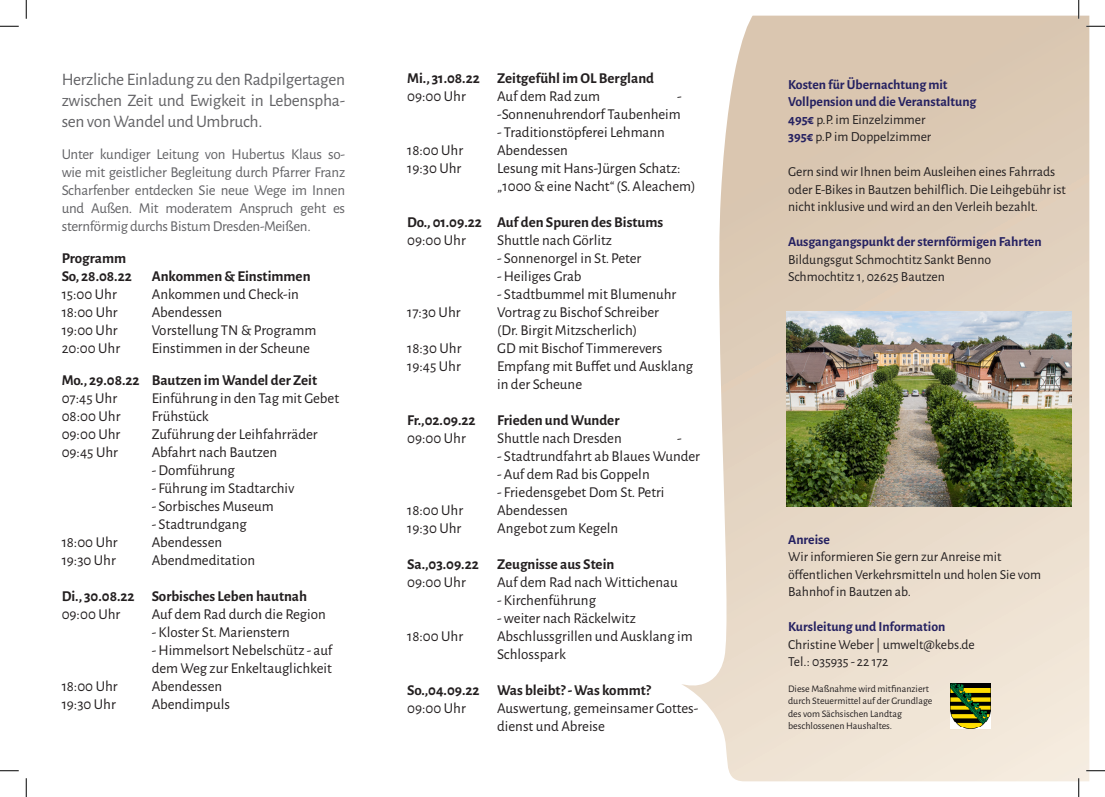
<style>
.page{position:relative;width:1105px;height:797px;background:#fff}
.page>*{position:absolute;margin:0;border:0;box-sizing:border-box;transform-origin:0 0}
.t1{font:17.5px/21px "Alegreya Sans";letter-spacing:-.015em;color:#636366;text-align:justify}
.t2{font:15px/18px "Alegreya Sans";color:#231f20}
.t3{font:700 15px/18px "Alegreya Sans";color:#231f20}
.t4{font:15px/18px "Alegreya Sans";letter-spacing:-.015em;color:#636366;text-align:justify}
._00_Fließtet{font:13.75px/17.5px "Alegreya Sans";color:#231f20}
.Überschrift{font:700 13.75px/17.5px "Alegreya Sans";color:#252161}
._00_Fließtet-2{font:700 13.75px "Alegreya Sans";color:#252161}
.Überschrift-2{font:13.75px "Alegreya Sans";color:#231f20}
.Beschriftung_Formula{font:10px/12.5px "Alegreya Sans";color:#231f20}
.s1{font-weight:700;color:#252161}
</style>
<div class="page">
<svg style="left:682px;top:16px;width:407px;height:765px;background:#e7d9c9"></svg>
<img style="left:950px;top:684px;width:40px;height:44px">
<img style="left:786px;top:311px;width:286px;height:195px">
<svg style="left:0;top:25px;width:19px;height:2px"></svg>
<svg style="left:1086px;top:25px;width:19px;height:2px"></svg>
<svg style="left:0;top:770px;width:19px;height:1px"></svg>
<svg style="left:1086px;top:770px;width:19px;height:1px"></svg>
<svg style="left:25px;top:0;width:2px;height:19px"></svg>
<svg style="left:25px;top:778px;width:2px;height:19px"></svg>
<svg style="left:1078px;top:0;width:1px;height:19px"></svg>
<svg style="left:1078px;top:778px;width:1px;height:19px"></svg>
<p class="t1" style="left:62px;top:68px;width:285px">Herzliche Einladung zu den Radpilgertagen zwischen Zeit und Ewigkeit in Lebenspha&shy;sen von Wandel und Umbruch.</p>
<p class="t4" style="left:62px;top:144px;width:285px">Unter kundiger Leitung von Hubertus Klaus so&shy;wie mit geistlicher Begleitung durch Pfarrer Franz Scharfenber entdecken Sie neue Wege im Innen und Außen. Mit moderatem Anspruch geht es sternförmig durchs Bistum Dresden-Meißen.</p>
<p class="t3" style="left:62px;top:248px;width:72px">Programm<br>So, 28.08.22</p>
<p class="t3" style="left:152px;top:266px;width:160px">Ankommen &amp; Einstimmen</p>
<p class="t2" style="left:62px;top:284px;width:57px">15:00 Uhr</p>
<p class="t2" style="left:152px;top:284px;width:149px">Ankommen und Check-in</p>
<p class="t2" style="left:62px;top:302px;width:58px">18:00 Uhr</p>
<p class="t2" style="left:152px;top:302px;width:72px">Abendessen</p>
<p class="t2" style="left:62px;top:320px;width:57px">19:00 Uhr</p>
<p class="t2" style="left:152px;top:320px;width:166px">Vorstellung TN &amp; Programm</p>
<p class="t2" style="left:62px;top:338px;width:60px">20:00 Uhr</p>
<p class="t2" style="left:152px;top:338px;width:160px">Einstimmen in der Scheune</p>
<p class="t3" style="left:62px;top:370px;width:257px">Mo., 29.08.22 Bautzen im Wandel der Zeit</p>
<p class="t2" style="left:62px;top:389px;width:57px">07:45 Uhr</p>
<p class="t2" style="left:152px;top:389px;width:189px">Einführung in den Tag mit Gebet</p>
<p class="t2" style="left:62px;top:407px;width:60px">08:00 Uhr</p>
<p class="t2" style="left:152px;top:407px;width:59px">Frühstück</p>
<p class="t2" style="left:62px;top:425px;width:60px">09:00 Uhr</p>
<p class="t2" style="left:152px;top:425px;width:168px">Zuführung der Leihfahrräder</p>
<p class="t2" style="left:62px;top:443px;width:58px">09:45 Uhr</p>
<p class="t2" style="left:152px;top:443px;width:127px">Abfahrt nach Bautzen</p>
<p class="t2" style="left:152px;top:461px;width:85px">- Domführung</p>
<p class="t2" style="left:152px;top:479px;width:144px">- Führung im Stadtarchiv</p>
<p class="t2" style="left:152px;top:497px;width:124px">- Sorbisches Museum</p>
<p class="t2" style="left:152px;top:515px;width:97px">- Stadtrundgang</p>
<p class="t2" style="left:62px;top:533px;width:58px">18:00 Uhr</p>
<p class="t2" style="left:152px;top:533px;width:72px">Abendessen</p>
<p class="t2" style="left:62px;top:551px;width:56px">19:30 Uhr</p>
<p class="t2" style="left:152px;top:551px;width:105px">Abendmeditation</p>
<p class="t3" style="left:62px;top:586px;width:247px">Di., 30.08.22 Sorbisches Leben hautnah</p>
<p class="t2" style="left:62px;top:604px;width:60px">09:00 Uhr</p>
<p class="t2" style="left:152px;top:604px;width:176px">Auf dem Rad durch die Region</p>
<p class="t2" style="left:152px;top:622px;width:140px">- Kloster St. Marienstern</p>
<p class="t2" style="left:152px;top:640px;width:182px">- Himmelsort Nebelschütz - auf dem Weg zur Enkeltauglichkeit</p>
<p class="t2" style="left:62px;top:676px;width:58px">18:00 Uhr</p>
<p class="t2" style="left:152px;top:676px;width:72px">Abendessen</p>
<p class="t2" style="left:62px;top:694px;width:56px">19:30 Uhr</p>
<p class="t2" style="left:152px;top:694px;width:80px">Abendimpuls</p>
<p class="t3" style="left:407px;top:68px;width:248px">Mi., 31.08.22 Zeitgefühl im OL Bergland</p>
<p class="t2" style="left:407px;top:86px;width:60px">09:00 Uhr</p>
<p class="t2" style="left:497px;top:86px;width:104px">Auf dem Rad zum</p>
<p class="t2" style="left:497px;top:86px;width:186px;text-align:right">-<br>-Sonnenuhrendorf Taubenheim</p>
<p class="t2" style="left:497px;top:122px;width:169px">- Traditionstöpferei Lehmann</p>
<p class="t2" style="left:407px;top:140px;width:58px">18:00 Uhr</p>
<p class="t2" style="left:497px;top:140px;width:72px">Abendessen</p>
<p class="t2" style="left:407px;top:158px;width:56px">19:30 Uhr</p>
<p class="t2" style="left:497px;top:158px;width:185px">Lesung mit Hans-Jürgen Schatz:</p>
<p class="t2" style="left:497px;top:176px;width:200px">„1000 &amp; eine Nacht“ (S. Aleachem)</p>
<p class="t3" style="left:407px;top:212px;width:257px">Do., 01.09.22 Auf den Spuren des Bistums</p>
<p class="t2" style="left:407px;top:230px;width:60px">09:00 Uhr</p>
<p class="t2" style="left:497px;top:230px;width:116px">Shuttle nach Görlitz</p>
<p class="t2" style="left:497px;top:248px;width:146px">- Sonnenorgel in St. Peter</p>
<p class="t2" style="left:497px;top:266px;width:86px">- Heiliges Grab</p>
<p class="t2" style="left:497px;top:284px;width:181px">- Stadtbummel mit Blumenuhr</p>
<p class="t2" style="left:407px;top:302px;width:55px">17:30 Uhr</p>
<p class="t2" style="left:497px;top:302px;width:163px">Vortrag zu Bischof Schreiber (Dr. Birgit Mitzscherlich)</p>
<p class="t2" style="left:407px;top:338px;width:56px">18:30 Uhr</p>
<p class="t2" style="left:497px;top:338px;width:167px">GD mit Bischof Timmerevers</p>
<p class="t2" style="left:407px;top:356px;width:55px">19:45 Uhr</p>
<p class="t2" style="left:497px;top:356px;width:198px">Empfang mit Buffet und Ausklang in der Scheune</p>
<p class="t3" style="left:407px;top:410px;width:70px">Fr.,02.09.22</p>
<p class="t3" style="left:497px;top:410px;width:124px">Frieden und Wunder</p>
<p class="t2" style="left:407px;top:428px;width:60px">09:00 Uhr</p>
<p class="t2" style="left:497px;top:428px;width:126px">Shuttle nach Dresden</p>
<p class="t2" style="left:677px;top:428px;width:6px">-</p>
<p class="t2" style="left:497px;top:446px;width:204px">- Stadtrundfahrt ab Blaues Wunder</p>
<p class="t2" style="left:497px;top:464px;width:154px">- Auf dem Rad bis Goppeln</p>
<p class="t2" style="left:497px;top:482px;width:169px">- Friedensgebet Dom St. Petri</p>
<p class="t2" style="left:407px;top:500px;width:58px">18:00 Uhr</p>
<p class="t2" style="left:497px;top:500px;width:72px">Abendessen</p>
<p class="t2" style="left:407px;top:518px;width:56px">19:30 Uhr</p>
<p class="t2" style="left:497px;top:518px;width:122px">Angebot zum Kegeln</p>
<p class="t3" style="left:407px;top:554px;width:209px">Sa.,03.09.22 Zeugnisse aus Stein</p>
<p class="t2" style="left:407px;top:572px;width:60px">09:00 Uhr</p>
<p class="t2" style="left:497px;top:572px;width:182px">Auf dem Rad nach Wittichenau</p>
<p class="t2" style="left:497px;top:590px;width:100px">- Kirchenführung</p>
<p class="t2" style="left:497px;top:608px;width:140px">- weiter nach Räckelwitz</p>
<p class="t2" style="left:407px;top:626px;width:58px">18:00 Uhr</p>
<p class="t2" style="left:497px;top:626px;width:197px">Abschlussgrillen und Ausklang im<br>Schlosspark</p>
<p class="t3" style="left:407px;top:680px;width:245px">So.,04.09.22 Was bleibt? - Was kommt?</p>
<p class="t2" style="left:407px;top:698px;width:60px">09:00 Uhr</p>
<p class="t2" style="left:497px;top:698px;width:203px">Auswertung, gemeinsamer Gottes&shy;dienst und Abreise</p>
<p class="Überschrift" style="left:788px;top:75px;width:190px">Kosten für Übernachtung mit<br>Vollpension und die Veranstaltung</p>
<p class="Überschrift-2" style="left:788px;top:110px;width:139px"><span class="s1">495€</span> p.P. im Einzelzimmer</p>
<p class="Überschrift-2" style="left:788px;top:127px;width:145px"><span class="s1">395€</span> p.P im Doppelzimmer</p>
<p class="_00_Fließtet" style="left:788px;top:162px;width:279px">Gern sind wir Ihnen beim Ausleihen eines Fahrrads oder E-Bikes in Bautzen behilflich. Die Leihgebühr ist nicht inklusive und wird an den Verleih bezahlt.</p>
<p class="_00_Fließtet-2" style="left:788px;top:232px;width:255px">Ausgangangspunkt der sternförmigen Fahrten</p>
<p class="_00_Fließtet" style="left:788px;top:250px;width:205px">Bildungsgut Schmochtitz Sankt Benno</p>
<p class="_00_Fließtet" style="left:788px;top:267px;width:158px">Schmochtitz 1, 02625 Bautzen</p>
<p class="_00_Fließtet-2" style="left:788px;top:529px;width:43px">Anreise</p>
<p class="_00_Fließtet" style="left:788px;top:547px;width:215px">Wir informieren Sie gern zur Anreise mit</p>
<p class="_00_Fließtet" style="left:788px;top:565px;width:255px">öffentlichen Verkehrsmitteln und holen Sie vom<br>Bahnhof in Bautzen ab.</p>
<p class="Überschrift" style="left:788px;top:617px;width:159px">Kursleitung und Information</p>
<p class="_00_Fließtet" style="left:788px;top:635px;width:188px">Christine Weber | umwelt@kebs.de</p>
<p class="_00_Fließtet" style="left:788px;top:652px;width:102px">Tel.: 035935 - 22 172</p>
<p class="Beschriftung_Formula" style="left:788px;top:682px;width:146px">Diese Maßnahme wird mitfinanziert durch Steuermittel auf der Grundlage des vom Sächsischen Landtag beschlossenen Haushaltes.</p>
</div>
